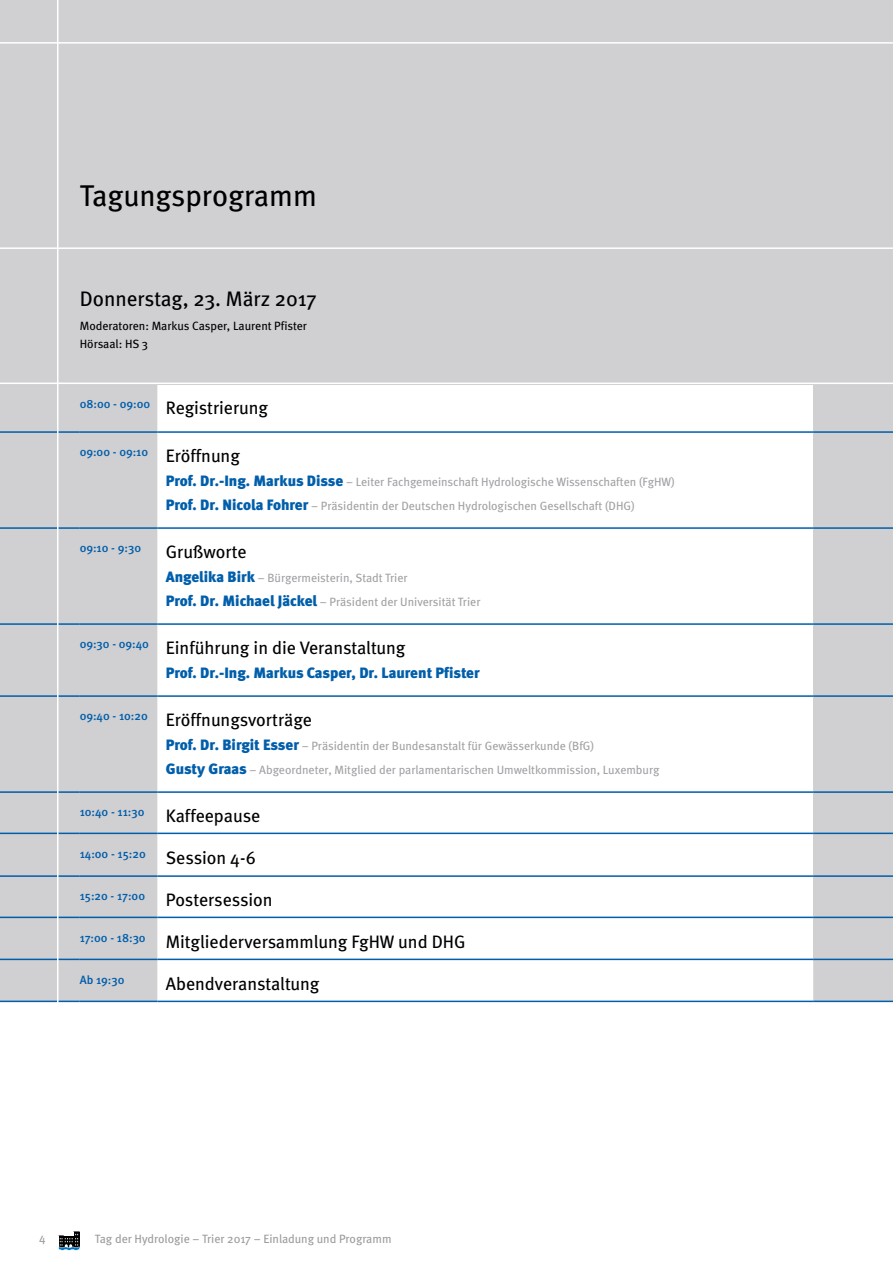
<style>
.page{position:relative;width:893px;height:1263px;background:#fff}
.page>*{position:absolute;margin:0;border:0;box-sizing:border-box;transform-origin:0 0}
.t1{font:30px "Meta";letter-spacing:-.005em;color:#000}
.t2{font:21px "Meta";color:#000}
.t3{font:18px "Meta";color:#000}
.t4{font:900 15px "Meta";color:#005eaa}
.t5{font:12px/24px "Meta";color:#a2a1a5}
.t6{font:500 12px "Meta";color:#005eaa}
.t7{font:12px/18px "Meta";color:#000}
.t8{font:12px "Meta";color:#9c9c9d}
.s1{font-weight:400;font-size:18px;color:#000}
.s2{font-weight:900;font-size:15px;color:#005eaa}
</style>
<div class="page">
<svg style="left:58px;top:1231px;width:22px;height:19px"></svg>
<div style="left:0;top:0;width:893px;height:384px;background:#d0cfd2"></div>
<hr style="left:0;top:247px;width:893px;height:2px;background:#fff">
<hr style="left:0;top:42px;width:893px;height:2px;background:#fff">
<svg style="left:0;top:384px;width:893px;height:617px"></svg>
<hr style="left:0;top:833px;width:80px;height:1px;background:#005eaa">
<hr style="left:80px;top:833px;width:77px;height:1px;background:#005eaa">
<hr style="left:0;top:875px;width:80px;height:2px;background:#005eaa">
<hr style="left:80px;top:875px;width:77px;height:2px;background:#005eaa">
<hr style="left:0;top:917px;width:80px;height:1px;background:#005eaa">
<hr style="left:80px;top:917px;width:77px;height:1px;background:#005eaa">
<hr style="left:0;top:959px;width:80px;height:1px;background:#005eaa">
<hr style="left:80px;top:959px;width:77px;height:1px;background:#005eaa">
<hr style="left:0;top:1001px;width:80px;height:1px;background:#005eaa">
<hr style="left:80px;top:1001px;width:77px;height:1px;background:#005eaa">
<hr style="left:0;top:431px;width:80px;height:2px;background:#005eaa">
<hr style="left:0;top:527px;width:80px;height:2px;background:#005eaa">
<hr style="left:80px;top:527px;width:77px;height:2px;background:#005eaa">
<hr style="left:813px;top:527px;width:80px;height:2px;background:#005eaa">
<hr style="left:0;top:623px;width:80px;height:2px;background:#005eaa">
<hr style="left:80px;top:623px;width:77px;height:2px;background:#005eaa">
<hr style="left:157px;top:623px;width:656px;height:2px;background:#005eaa">
<hr style="left:813px;top:623px;width:80px;height:2px;background:#005eaa">
<hr style="left:0;top:695px;width:80px;height:2px;background:#005eaa">
<hr style="left:80px;top:695px;width:77px;height:2px;background:#005eaa">
<hr style="left:157px;top:695px;width:656px;height:2px;background:#005eaa">
<hr style="left:813px;top:695px;width:80px;height:2px;background:#005eaa">
<hr style="left:157px;top:833px;width:656px;height:1px;background:#005eaa">
<hr style="left:157px;top:875px;width:656px;height:2px;background:#005eaa">
<hr style="left:157px;top:917px;width:656px;height:1px;background:#005eaa">
<hr style="left:157px;top:959px;width:656px;height:1px;background:#005eaa">
<hr style="left:157px;top:1001px;width:656px;height:1px;background:#005eaa">
<hr style="left:157px;top:527px;width:656px;height:2px;background:#005eaa">
<hr style="left:80px;top:431px;width:77px;height:2px;background:#005eaa">
<hr style="left:157px;top:431px;width:656px;height:2px;background:#005eaa">
<hr style="left:813px;top:431px;width:80px;height:2px;background:#005eaa">
<hr style="left:0;top:791px;width:80px;height:2px;background:#005eaa">
<hr style="left:80px;top:791px;width:77px;height:2px;background:#005eaa">
<hr style="left:157px;top:791px;width:656px;height:2px;background:#005eaa">
<hr style="left:813px;top:1001px;width:80px;height:1px;background:#005eaa">
<hr style="left:813px;top:959px;width:80px;height:1px;background:#005eaa">
<hr style="left:813px;top:917px;width:80px;height:1px;background:#005eaa">
<hr style="left:813px;top:875px;width:80px;height:2px;background:#005eaa">
<hr style="left:813px;top:833px;width:80px;height:1px;background:#005eaa">
<hr style="left:813px;top:791px;width:80px;height:2px;background:#005eaa">
<hr style="left:57px;top:0;width:1px;height:1170px;background:#fff">
<hr style="left:0;top:383px;width:893px;height:1px;background:#fff">
<h1 class="t1" style="left:80px;top:178px;width:239px">Tagungsprogramm</h1>
<h2 class="t2" style="left:80px;top:286px;width:238px">Donnerstag, 23. März 2017</h2>
<p class="t7" style="left:80px;top:317px;width:229px">Moderatoren: Markus Casper, Laurent Pfister<br>Hörsaal: HS 3</p>
<h3 class="t3" style="left:80px;top:397px;width:190px"><sup>08:00</sup> <sup>-</sup> <sup>09:00</sup> Registrierung</h3>
<p class="t6" style="left:80px;top:445px;width:162px">09:00 - 09:10 <span class="s1">Eröffnung</span></p>
<p class="t5" style="left:166px;top:470px;width:510px"><span class="s2">Prof. Dr.-Ing. Markus Disse</span> – Leiter Fachgemeinschaft Hydrologische Wissenschaften (FgHW)<br><span class="s2">Prof. Dr. Nicola Fohrer</span> – Präsidentin der Deutschen Hydrologischen Gesellschaft (DHG)</p>
<p class="t6" style="left:80px;top:541px;width:63px">09:10 - 9:30</p>
<h3 class="t3" style="left:166px;top:541px;width:82px">Grußworte</h3>
<p class="t5" style="left:166px;top:566px;width:316px"><span class="s2">Angelika Birk</span> – Bürgermeisterin, Stadt Trier<br><span class="s2">Prof. Dr. Michael Jäckel</span> – Präsident der Universität Trier</p>
<h3 class="t3" style="left:80px;top:637px;width:327px"><sup>09:30</sup> <sup>-</sup> <sup>09:40</sup> Einführung in die Veranstaltung</h3>
<p class="t4" style="left:166px;top:664px;width:315px">Prof. Dr.-Ing. Markus Casper, Dr. Laurent Pfister</p>
<h3 class="t3" style="left:80px;top:709px;width:234px"><sup>09:40</sup> <sup>-</sup> <sup>10:20</sup> Eröffnungsvorträge</h3>
<p class="t5" style="left:166px;top:734px;width:495px"><span class="s2">Prof. Dr. Birgit Esser</span> – Präsidentin der Bundesanstalt für Gewässerkunde (BfG)<br><span class="s2">Gusty Graas</span> – Abgeordneter, Mitglied der parlamentarischen Umweltkommission, Luxemburg</p>
<p class="t6" style="left:80px;top:805px;width:182px">10:40 - 11:30 <span class="s1">Kaffeepause</span></p>
<p class="t6" style="left:80px;top:847px;width:178px">14:00 - 15:20 <span class="s1">Session 4-6</span></p>
<h3 class="t3" style="left:80px;top:889px;width:194px"><sup>15:20</sup> <sup>-</sup> <sup>17:00</sup> Postersession</h3>
<h3 class="t3" style="left:80px;top:931px;width:387px"><sup>17:00</sup> <sup>-</sup> <sup>18:30</sup> Mitgliederversammlung FgHW und DHG</h3>
<p class="t6" style="left:80px;top:973px;width:46px">Ab 19:30</p>
<h3 class="t3" style="left:166px;top:973px;width:155px">Abendveranstaltung</h3>
<p class="t8" style="left:39px;top:1231px;width:8px">4</p>
<p class="t8" style="left:95px;top:1231px;width:298px">Tag der Hydrologie – Trier 2017 – Einladung und Programm</p>
</div>
